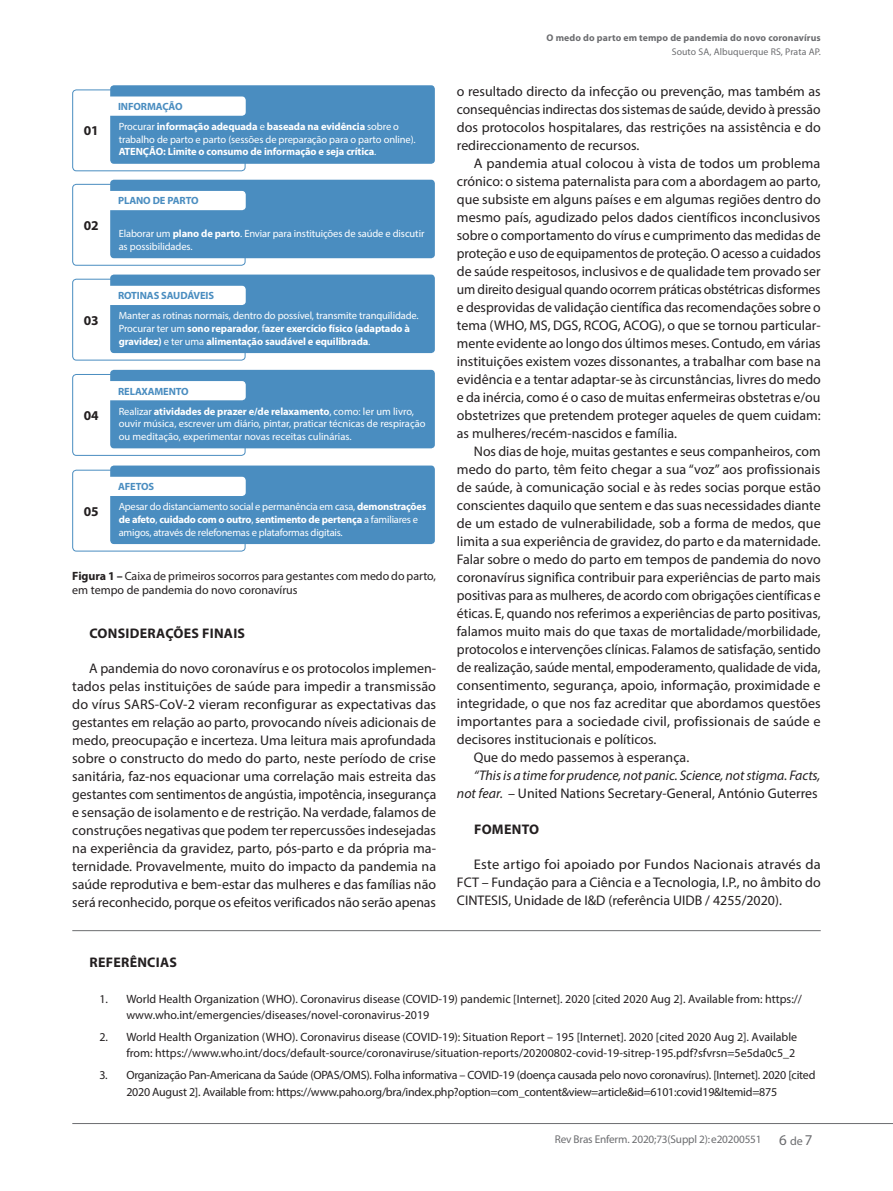
<style>
.page{position:relative;width:893px;height:1191px;background:#fff}
.page>*{position:absolute;margin:0;border:0;box-sizing:border-box;transform-origin:0 0}
.t1{font:13.95px/18px "Myriad Pro";color:#231f20;text-align:justify}
.t2{font:13.95px/18px "Myriad Pro";color:#231f20;text-align:justify;scale:1.04 1}
.t3{font:italic 13.95px/18px "Myriad Pro";color:#231f20;text-align:right}
.t4{font:700 13.95px "Myriad Pro";letter-spacing:.02em;color:#231f20}
.t5{font:700 13.5px "Myriad Pro";letter-spacing:-.01em;color:#231f20}
.t6{font:12px/16.2px "Myriad Pro";color:#231f20}
.t7{font:12px/16.2px "Myriad Pro";letter-spacing:-.02em;color:#231f20}
.t8{font:11.25px "Myriad Pro";letter-spacing:-.015em;color:#6c6d70}
.t9{font:10.5px/12.6px "Myriad Pro";letter-spacing:-.01em;color:#fff}
.t10{font:700 10.5px/12.6px "Myriad Pro";letter-spacing:-.01em;color:#fff}
.t11{font:700 10.5px "Myriad Pro";letter-spacing:-.01em;color:#4a8dc0}
.t12{font:700 9.75px "Myriad Pro";letter-spacing:.01em;color:#6c6d70}
.t13{font:9.75px "Myriad Pro";letter-spacing:.01em;color:#6c6d70}
.s1{font-weight:400}
.s2{font-weight:700}
.s3{font-style:normal}
.s4{font-size:15px}
.s5{font-size:12px}
</style>
<div class="page">
<hr style="left:72px;top:1123px;width:821px;height:1px;background:#6c6d70">
<div style="left:72px;top:90px;width:173px;height:81px;border:1px solid #4a8dc0;border-radius:4px"></div>
<div style="left:72px;top:184px;width:173px;height:82px;border:1px solid #4a8dc0;border-radius:4px"></div>
<div style="left:72px;top:279px;width:173px;height:81px;border:1px solid #4a8dc0;border-radius:4px"></div>
<div style="left:72px;top:374px;width:173px;height:82px;border:1px solid #4a8dc0;border-radius:4px"></div>
<div style="left:72px;top:470px;width:173px;height:81px;border:1px solid #4a8dc0;border-radius:4px"></div>
<div style="left:110px;top:85px;width:325px;height:79px;background:#4a8dc0;border-radius:4px"></div>
<div style="left:110px;top:180px;width:325px;height:78px;background:#4a8dc0;border-radius:4px"></div>
<div style="left:110px;top:274px;width:325px;height:79px;background:#4a8dc0;border-radius:4px"></div>
<div style="left:110px;top:370px;width:325px;height:78px;background:#4a8dc0;border-radius:4px"></div>
<div style="left:110px;top:465px;width:325px;height:79px;background:#4a8dc0;border-radius:4px"></div>
<div style="left:105px;top:96px;width:141px;height:20px;background:#fff;border-radius:4px"></div>
<div style="left:105px;top:191px;width:141px;height:19px;background:#fff;border-radius:4px"></div>
<div style="left:105px;top:286px;width:141px;height:19px;background:#fff;border-radius:4px"></div>
<div style="left:105px;top:381px;width:141px;height:19px;background:#fff;border-radius:4px"></div>
<div style="left:105px;top:477px;width:141px;height:19px;background:#fff;border-radius:4px"></div>
<hr style="left:72px;top:930px;width:749px;height:1px;background:#6c6d70">
<p class="t11" style="left:118px;top:101px;width:66px">INFORMAÇÃO</p>
<p class="t5" style="left:84px;top:123px;width:16px">01</p>
<p class="t10" style="left:119px;top:120px;width:299px"><span class="s1">Procurar</span> informação adequada <span class="s1">e</span> baseada na evidência <span class="s1">sobre o trabalho de parto e parto (sessões de preparação para o parto online).<br></span>ATENÇÃO: Limite o consumo de informação e seja crítica<span class="s1">.</span></p>
<p class="t11" style="left:118px;top:195px;width:82px">PLANO DE PARTO</p>
<p class="t5" style="left:84px;top:218px;width:16px">02</p>
<p class="t9" style="left:119px;top:227px;width:307px">Elaborar um <span class="s2">plano de parto</span>. Enviar para instituições de saúde e discutir as possibilidades.</p>
<p class="t11" style="left:118px;top:290px;width:98px">ROTINAS SAUDÁVEIS</p>
<p class="t5" style="left:84px;top:312px;width:16px">03</p>
<p class="t9" style="left:119px;top:309px;width:302px">Manter as rotinas normais, dentro do possível, transmite tranquilidade.<br>Procurar ter um <span class="s2">sono reparador</span>, f<span class="s2">azer exercício físico (adaptado à gravidez)</span> e ter uma <span class="s2">alimentação saudável e equilibrada</span>.</p>
<p class="t11" style="left:118px;top:385px;width:72px">RELAXAMENTO</p>
<p class="t5" style="left:84px;top:408px;width:16px">04</p>
<p class="t9" style="left:119px;top:405px;width:308px">Realizar <span class="s2">atividades de prazer e/de relaxamento</span>, como: ler um livro, ouvir música, escrever um diário, pintar, praticar técnicas de respiração ou meditação, experimentar novas receitas culinárias.</p>
<p class="t11" style="left:118px;top:481px;width:38px">AFETOS</p>
<p class="t5" style="left:84px;top:503px;width:16px">05</p>
<p class="t9" style="left:119px;top:500px;width:309px">Apesar do distanciamento social e permanência em casa, <span class="s2">demonstrações de afeto</span>, <span class="s2">cuidado com o outro</span>, <span class="s2">sentimento de pertença</span> a familiares e amigos, através de relefonemas e plataformas digitais.</p>
<p class="t6" style="left:72px;top:568px;width:365px;line-height:14.4px"><span class="s2">Figura 1 –</span> Caixa de primeiros socorros para gestantes com medo do parto, em tempo de pandemia do novo coronavírus</p>
<p class="t4" style="left:89px;top:625px;width:157px">CONSIDERAÇÕES FINAIS</p>
<p class="t1" style="left:72px;top:658px;width:365px;text-indent:17px">A pandemia do novo coronavírus e os protocolos implemen&shy;tados pelas instituições de saúde para impedir a transmissão do vírus SARS-CoV-2 vieram reconfigurar as expectativas das gestantes em relação ao parto, provocando níveis adicionais de medo, preocupação e incerteza. Uma leitura mais aprofundada sobre o constructo do medo do parto, neste período de crise sanitária, faz-nos equacionar uma correlação mais estreita das gestantes com sentimentos de angústia, impotência, insegurança e sensação de isolamento e de restrição. Na verdade, falamos de construções negativas que podem ter repercussões indesejadas na experiência da gravidez, parto, pós-parto e da própria ma&shy;ternidade. Provavelmente, muito do impacto da pandemia na saúde reprodutiva e bem-estar das mulheres e das famílias não será reconhecido, porque os efeitos verificados não serão apenas</p>
<p class="t12" style="left:547px;top:33px;width:276px">O medo do parto em tempo de pandemia do novo coronavírus</p>
<p class="t13" style="left:672px;top:46px;width:150px">Souto SA, Albuquerque RS, Prata AP.</p>
<p class="t1" style="left:457px;top:82px;width:365px">o resultado directo da infecção ou prevenção, mas também as consequências indirectas dos sistemas de saúde, devido à pressão dos protocolos hospitalares, das restrições na assistência e do redireccionamento de recursos.</p>
<p class="t1" style="left:457px;top:154px;width:365px;text-indent:17px">A pandemia atual colocou à vista de todos um problema crónico: o sistema paternalista para com a abordagem ao parto, que subsiste em alguns países e em algumas regiões dentro do mesmo país, agudizado pelos dados científicos inconclusivos sobre o comportamento do vírus e cumprimento das medidas de proteção e uso de equipamentos de proteção. O acesso a cuidados de saúde respeitosos, inclusivos e de qualidade tem provado ser um direito desigual quando ocorrem práticas obstétricas disformes e desprovidas de validação científica das recomendações sobre o tema (WHO, MS, DGS, RCOG, ACOG), o que se tornou particular&shy;mente evidente ao longo dos últimos meses. Contudo, em várias instituições existem vozes dissonantes, a trabalhar com base na evidência e a tentar adaptar-se às circunstâncias, livres do medo e da inércia, como é o caso de muitas enfermeiras obstetras e/ou obstetrizes que pretendem proteger aqueles de quem cuidam: as mulheres/recém-nascidos e família.</p>
<p class="t1" style="left:474px;top:442px;width:348px">Nos dias de hoje, muitas gestantes e seus companheiros, com</p>
<p class="t1" style="left:457px;top:460px;width:365px">medo do parto, têm feito chegar a sua “voz” aos profissionais</p>
<p class="t1" style="left:457px;top:478px;width:365px">de saúde, à comunicação social e às redes socias porque estão</p>
<p class="t1" style="left:457px;top:496px;width:365px">conscientes daquilo que sentem e das suas necessidades diante</p>
<p class="t1" style="left:457px;top:514px;width:365px">de um estado de vulnerabilidade, sob a forma de medos, que</p>
<p class="t1" style="left:457px;top:532px;width:365px">limita a sua experiência de gravidez, do parto e da maternidade.</p>
<p class="t1" style="left:457px;top:550px;width:365px">Falar sobre o medo do parto em tempos de pandemia do novo</p>
<p class="t1" style="left:457px;top:568px;width:365px">coronavírus significa contribuir para experiências de parto mais</p>
<p class="t1" style="left:457px;top:586px;width:365px">positivas para as mulheres, de acordo com obrigações científicas e</p>
<p class="t1" style="left:457px;top:604px;width:365px">éticas. E, quando nos referimos a experiências de parto positivas,</p>
<p class="t1" style="left:457px;top:622px;width:365px">falamos muito mais do que taxas de mortalidade/morbilidade,</p>
<p class="t1" style="left:457px;top:640px;width:365px">protocolos e intervenções clínicas. Falamos de satisfação, sentido</p>
<p class="t1" style="left:457px;top:658px;width:365px">de realização, saúde mental, empoderamento, qualidade de vida,</p>
<p class="t1" style="left:457px;top:676px;width:365px">consentimento, segurança, apoio, informação, proximidade e</p>
<p class="t1" style="left:457px;top:694px;width:365px">integridade, o que nos faz acreditar que abordamos questões</p>
<p class="t1" style="left:457px;top:712px;width:365px">importantes para a sociedade civil, profissionais de saúde e</p>
<p class="t1" style="left:457px;top:730px;width:201px">decisores institucionais e políticos.</p>
<p class="t1" style="left:474px;top:748px;width:217px">Que do medo passemos à esperança.</p>
<p class="t3" style="left:457px;top:766px;width:365px">“This is a time for prudence, not panic. Science, not stigma. Facts, not fear. <span class="s3">– United Nations Secretary-General, António Guterres</span></p>
<p class="t4" style="left:474px;top:821px;width:67px">FOMENTO</p>
<p class="t2" style="left:457px;top:855px;width:351px;text-indent:17px">Este artigo foi apoiado por Fundos Nacionais através da FCT – Fundação para a Ciência e a Tecnologia, I.P., no âmbito do CINTESIS, Unidade de I&amp;D (referência UIDB / 4255/2020).</p>
<p class="t4" style="left:89px;top:954px;width:89px">REFERÊNCIAS</p>
<p class="t6" style="left:126px;top:990px;width:677px;text-indent:-27px">1. World Health Organization (WHO). Coronavirus disease (COVID-19) pandemic [Internet]. 2020 [cited 2020 Aug 2]. Available from: https:// www.who.int/emergencies/diseases/novel-coronavirus-2019</p>
<p class="t6" style="left:99px;top:1028px;width:699px;text-align:right">2. World Health Organization (WHO). Coronavirus disease (COVID-19): Situation Report – 195 [Internet]. 2020 [cited 2020 Aug 2]. Available from: https://www.who.int/docs/default-source/coronaviruse/situation-reports/20200802-covid-19-sitrep-195.pdf?sfvrsn=5e5da0c5_2</p>
<p class="t7" style="left:126px;top:1067px;width:691px;text-indent:-27px">3. Organização Pan-Americana da Saúde (OPAS/OMS). Folha informativa – COVID-19 (doença causada pelo novo coronavírus). [Internet]. 2020 [cited<br>2020 August 2]. Available from: https://www.paho.org/bra/index.php?option=com_content&amp;view=article&amp;id=6101:covid19&amp;Itemid=875</p>
<p class="t8" style="left:555px;top:1132px;width:259px">Rev Bras Enferm. 2020;73(Suppl 2):e20200551 <span class="s4">6</span> <span class="s5">de</span> <span class="s4">7</span></p>
</div>
